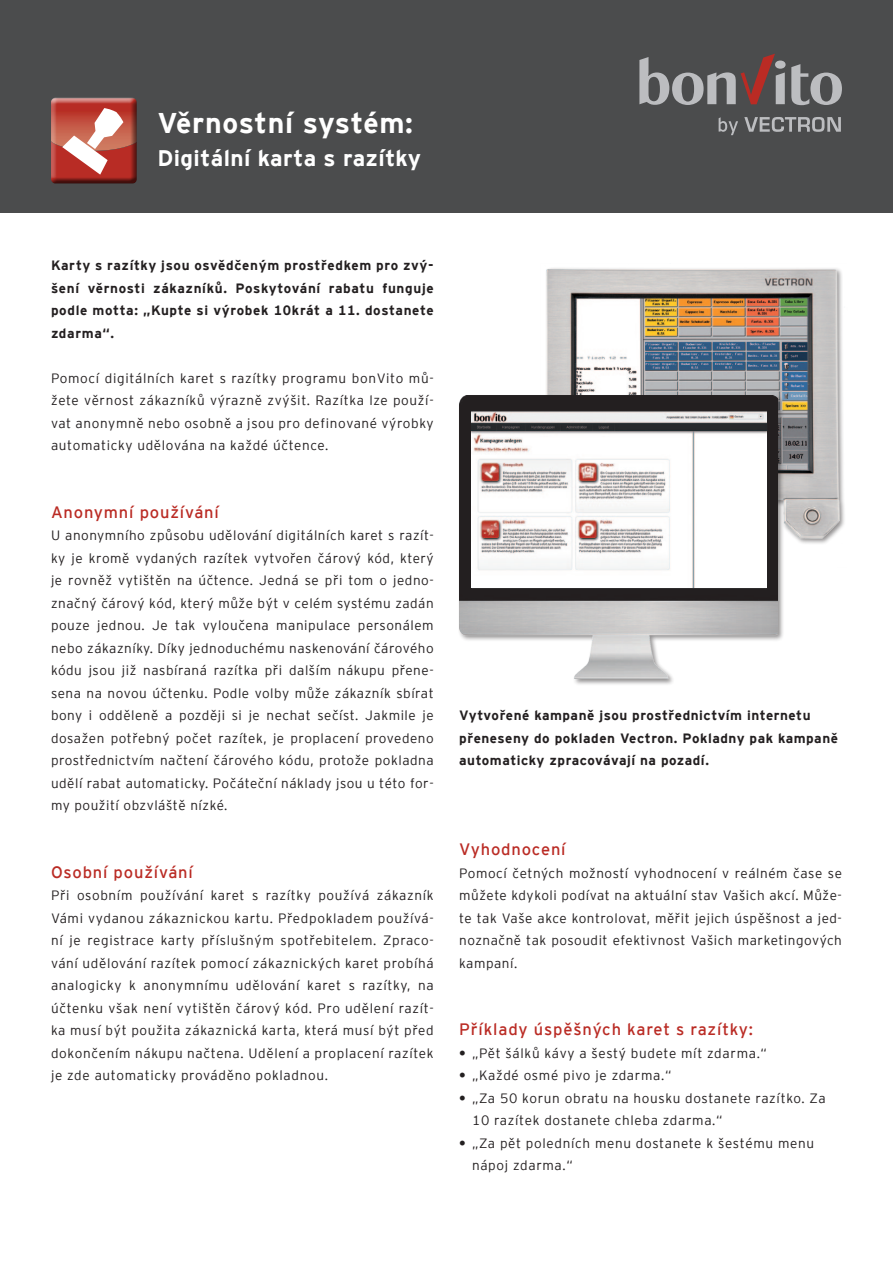
<style>
.page{position:relative;width:893px;height:1263px;background:#fff}
.page>*{position:absolute;margin:0;border:0;box-sizing:border-box;transform-origin:0 0}
.t1{font:700 28.5px "Vectron Interstate";letter-spacing:.015em;color:#fff}
.t2{font:700 22.5px "Vectron Interstate";letter-spacing:.02em;color:#fff}
.t3{font:16.5px "Vectron Interstate";letter-spacing:.05em;color:#ba2b24}
.t4{font:300 13.5px/22.5px "Vectron Interstate";letter-spacing:.05em;color:#231f20;text-align:justify}
.t5{font:700 13.5px/22.5px "Vectron Interstate";letter-spacing:.04em;color:#231f20;text-align:justify}
.s1{font-family:"Interstate";font-weight:700}
</style>
<div class="page">
<img style="left:546px;top:268px;width:299px;height:276px">
<div style="left:458px;top:394px;width:326px;height:292px;background:#231f20;opacity:.5"></div>
<img style="left:459px;top:396px;width:318px;height:282px">
<img style="left:471px;top:412px;width:295px;height:175px">
<div style="left:0;top:0;width:893px;height:213px;background:#4b4c4d"></div>
<svg style="left:791px;top:64px;width:51px;height:41px"></svg>
<svg style="left:744px;top:117px;width:97px;height:15px"></svg>
<svg style="left:719px;top:117px;width:19px;height:18px"></svg>
<svg style="left:639px;top:54px;width:146px;height:51px"></svg>
<div style="left:50px;top:98px;width:87px;height:86px;background:#231f20;opacity:.75"></div>
<h1 class="t1" style="left:157px;top:106px;width:257px">Věrnostní systém:</h1>
<h2 class="t2" style="left:157px;top:145px;width:265px">Digitální karta s razítky</h2>
<p class="t5" style="left:51px;top:254px;width:384px">Karty s razítky jsou osvědčeným prostředkem pro zvý&shy;šení věrnosti zákazníků. Poskytování rabatu funguje podle motta: „Kupte si výrobek 10krát a 11. dostanete zdarma“.</p>
<p class="t4" style="left:51px;top:367px;width:384px">Pomocí digitálních karet s razítky programu bonVito mů&shy;žete věrnost zákazníků výrazně zvýšit. Razítka lze použí&shy;vat anonymně nebo osobně a jsou pro definované výrobky automaticky udělována na každé účtence.</p>
<p class="t3" style="left:51px;top:502px;width:169px">Anonymní používání</p>
<p class="t4" style="left:51px;top:524px;width:384px">U anonymního způsobu udělování digitálních karet s razít&shy;ky je kromě vydaných razítek vytvořen čárový kód, který je rovněž vytištěn na účtence. Jedná se při tom o jedno&shy;značný čárový kód, který může být v celém systému zadán pouze jednou. Je tak vyloučena manipulace personálem nebo zákazníky. Díky jednoduchému naskenování čárového kódu jsou již nasbíraná razítka při dalším nákupu přene&shy;sena na novou účtenku. Podle volby může zákazník sbírat bony i odděleně a později si je nechat sečíst. Jakmile je dosažen potřebný počet razítek, je proplacení provedeno prostřednictvím načtení čárového kódu, protože pokladna udělí rabat automaticky. Počáteční náklady jsou u této for&shy;my použití obzvláště nízké.</p>
<p class="t3" style="left:51px;top:862px;width:143px">Osobní používání</p>
<p class="t4" style="left:51px;top:884px;width:384px">Při osobním používání karet s razítky používá zákazník Vámi vydanou zákaznickou kartu. Předpokladem používá&shy;ní je registrace karty příslušným spotřebitelem. Zpraco&shy;vání udělování razítek pomocí zákaznických karet probíhá analogicky k anonymnímu udělování karet s razítky, na účtenku však není vytištěn čárový kód. Pro udělení razít&shy;ka musí být použita zákaznická karta, která musí být před dokončením nákupu načtena. Udělení a proplacení razítek je zde automaticky prováděno pokladnou.</p>
<p class="t5" style="left:459px;top:704px;width:380px;text-align:left">Vytvořené kampaně jsou prostřednictvím internetu přeneseny do pokladen Vectron. Pokladny pak kampaně automaticky zpracovávají na pozadí.</p>
<p class="t3" style="left:459px;top:839px;width:108px">Vyhodnocení</p>
<p class="t4" style="left:459px;top:862px;width:384px">Pomocí četných možností vyhodnocení v reálném čase se můžete kdykoli podívat na aktuální stav Vašich akcí. Může&shy;te tak Vaše akce kontrolovat, měřit jejich úspěšnost a jed&shy;noznačně tak posoudit efektivnost Vašich marketingových kampaní.</p>
<p class="t3" style="left:459px;top:1019px;width:295px">Příklady úspěšných karet s razítky:</p>
<p class="t4" style="left:459px;top:1042px;width:309px"><span class="s1">•</span> „Pět šálků kávy a šestý budete mít zdarma.“</p>
<p class="t4" style="left:459px;top:1064px;width:214px"><span class="s1">•</span> „Každé osmé pivo je zdarma.“</p>
<p class="t4" style="left:472px;top:1087px;width:355px;text-indent:-13px"><span class="s1">•</span> „Za 50 korun obratu na housku dostanete razítko. Za<br>10 razítek dostanete chleba zdarma.“</p>
<p class="t4" style="left:472px;top:1132px;width:344px;text-indent:-13px"><span class="s1">•</span> „Za pět poledních menu dostanete k šestému menu nápoj zdarma.“</p>
</div>
